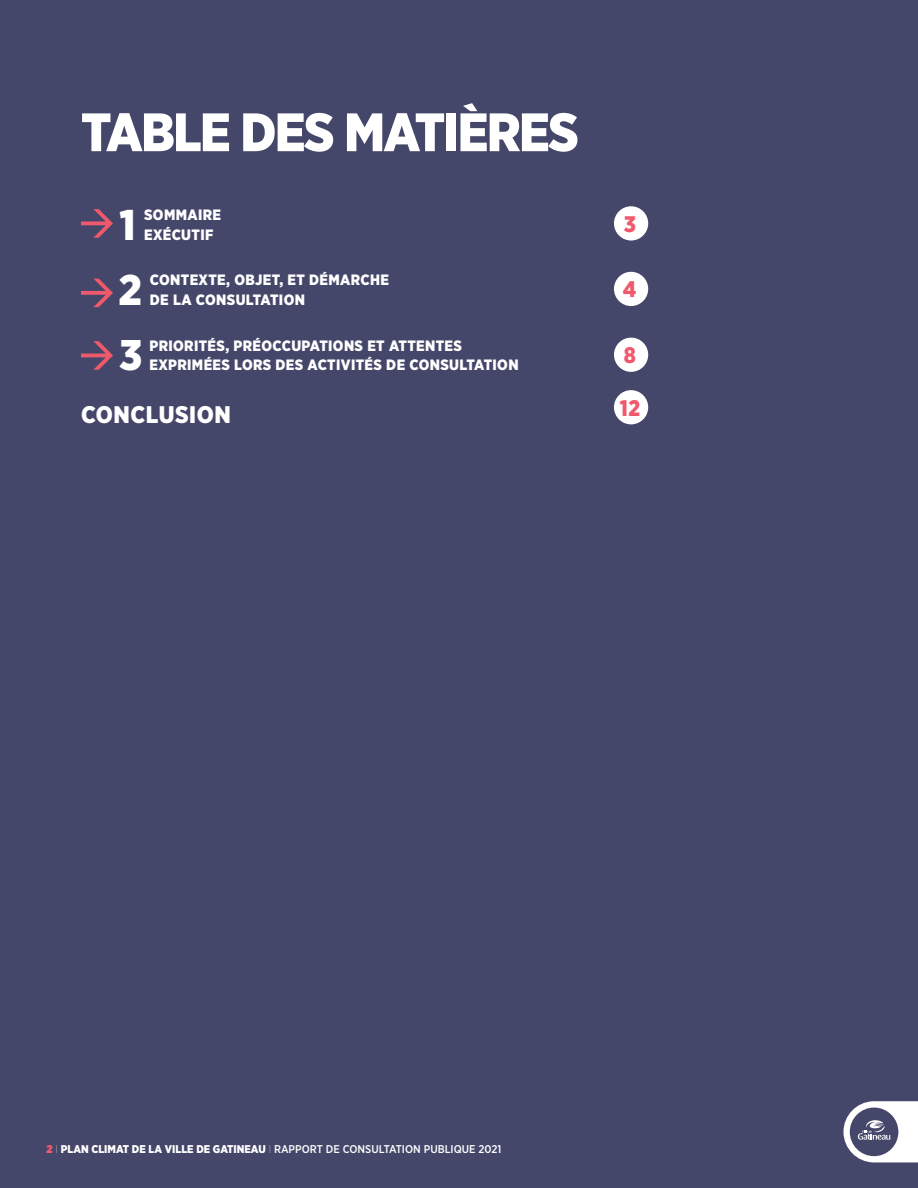
<style>
.page{position:relative;width:918px;height:1188px;background:#45476a}
.page>*{position:absolute;margin:0;border:0;box-sizing:border-box;transform-origin:0 0}
.T1_Texte{font:900 54px "Gotham Narrow";letter-spacing:-.03em;color:#fff}
.t1{font:900 42.9px "Gotham Narrow";color:#fff}
.t2{font:900 24px "Gotham Narrow";letter-spacing:.025em;color:#fff}
.t3{font:900 22.5px "Gotham Narrow";color:#f0596c;scale:.95 1}
.t4{font:900 22.5px "Gotham Narrow";color:#f0596c}
.t5{font:900 15px/19.5px "Gotham Narrow";letter-spacing:.025em;color:#fff}
.T1_Rapport{font:500 11.25px "Gotham Narrow";color:#fff}
.s1{font-weight:900;color:#f0596c}
.s2{font-weight:100}
.s3{font-weight:900}
</style>
<div class="page">
<svg style="left:843px;top:1101px;width:75px;height:61px"></svg>
<div style="left:614px;top:206px;width:34px;height:35px;background:#fff;border-radius:50%"></div>
<div style="left:614px;top:272px;width:34px;height:34px;background:#fff;border-radius:50%"></div>
<div style="left:614px;top:338px;width:34px;height:34px;background:#fff;border-radius:50%"></div>
<div style="left:614px;top:390px;width:34px;height:34px;background:#fff;border-radius:50%"></div>
<svg style="left:81px;top:209px;width:32px;height:29px"></svg>
<svg style="left:81px;top:279px;width:32px;height:28px"></svg>
<svg style="left:81px;top:341px;width:32px;height:29px"></svg>
<p class="T1_Texte" style="left:81px;top:97px;width:499px">TABLE DES MATIÈRES</p>
<p class="t1" style="left:119px;top:196px;width:18px">1</p>
<p class="t5" style="left:144px;top:205px;width:78px">SOMMAIRE<br>EXÉCUTIF</p>
<p class="t4" style="left:624px;top:209px;width:14px">3</p>
<p class="t1" style="left:119px;top:261px;width:25px">2</p>
<p class="t5" style="left:150px;top:270px;width:241px">CONTEXTE, OBJET, ET DÉMARCHE<br>DE LA CONSULTATION</p>
<p class="t4" style="left:623px;top:275px;width:15px">4</p>
<p class="t1" style="left:119px;top:327px;width:25px">3</p>
<p class="t5" style="left:150px;top:335px;width:371px">PRIORITÉS, PRÉOCCUPATIONS ET ATTENTES<br>EXPRIMÉES LORS DES ACTIVITÉS DE CONSULTATION</p>
<p class="t3" style="left:624px;top:341px;width:14px">8</p>
<p class="t2" style="left:81px;top:398px;width:151px">CONCLUSION</p>
<p class="t3" style="left:620px;top:393px;width:23px">12</p>
<p class="T1_Rapport" style="left:46px;top:1142px;width:456px"><span class="s1">2</span> <span class="s2">I</span> <span class="s3">PLAN CLIMAT DE LA VILLE DE GATINEAU</span> <span class="s2">I</span> RAPPORT DE CONSULTATION PUBLIQUE 2021</p>
</div>
